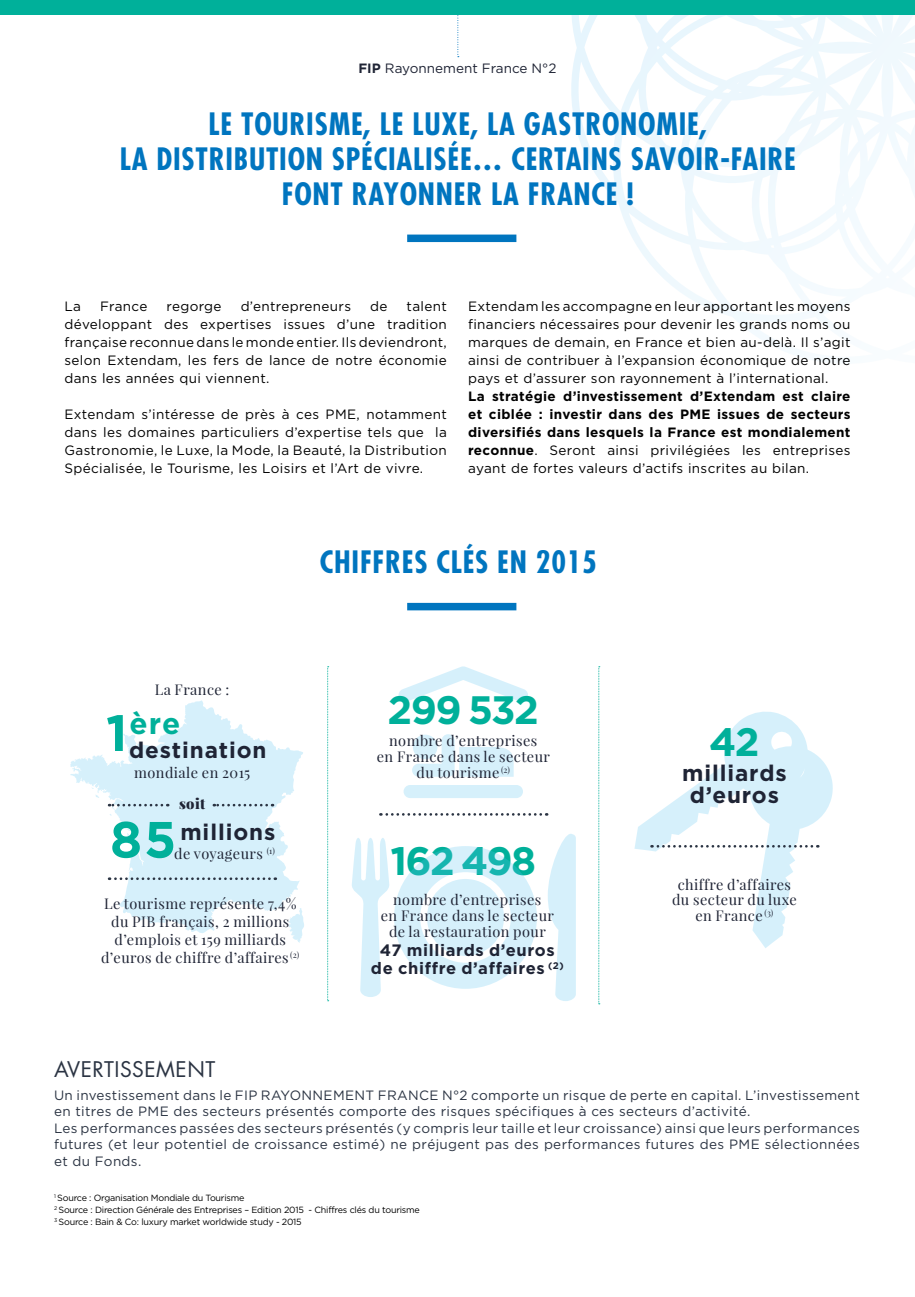
<style>
.page{position:relative;width:915px;height:1297px;background:#fff}
.page>*{position:absolute;margin:0;border:0;box-sizing:border-box;transform-origin:0 0}
.t1{font:700 51px "Gotham";color:#00b09a}
.t2{font:700 39.6px "Gotham";letter-spacing:-.04em;color:#00b09a}
.t3{font:700 condensed 30px/34.5px "Futura Std";letter-spacing:.025em;color:#0075bf;text-align:center}
.t4{font:700 29.7px "Gotham";color:#00b09a}
.t5{font:700 22.5px/22.5px "Gotham";letter-spacing:.04em;color:#1f2435;text-align:center}
.t6{font:21px "Futura Std";letter-spacing:.025em;color:#2b3443}
.t7{font:700 16.5px/18px "Gotham";letter-spacing:.04em;color:#1f2435;text-align:center}
.t8{font:14.55px/15.9px "Playfair Display";letter-spacing:.03em;color:#1f2435;text-align:center}
.t9{font:900 14.55px "Playfair Display";color:#1f2435}
.t10{font:13.5px/18px "Gotham";letter-spacing:.025em;color:#000;text-align:justify}
.t11{font:13.5px/16.5px "Gotham";letter-spacing:.025em;color:#2b3443}
.t12{font:700 13.5px/18px "Gotham";letter-spacing:.025em;color:#000;text-align:justify}
.t13{font:13.5px "Gotham";color:#1f2435}
.t14{font:9px/12px "Gotham";letter-spacing:-.025em;color:#000}
.s1{font-weight:700}
.s2{font-weight:400}
</style>
<div class="page">
<svg style="left:457px;top:15px;width:1px;height:42px"></svg>
<svg style="left:548px;top:834px;width:27px;height:167px"></svg>
<svg style="left:352px;top:838px;width:184px;height:159px"></svg>
<div style="left:427px;top:879px;width:77px;height:77px;background:#d6f0fb;border-radius:50%"></div>
<svg style="left:398px;top:666px;width:130px;height:36px"></svg>
<svg style="left:412px;top:734px;width:101px;height:43px"></svg>
<div style="left:403px;top:785px;width:120px;height:13px;background:#d6f0fb;border-radius:7px"></div>
<svg style="left:571px;top:15px;width:343px;height:334px"></svg>
<div style="left:407px;top:235px;width:109px;height:7px;background:#0075bf"></div>
<div style="left:407px;top:603px;width:109px;height:7px;background:#0075bf"></div>
<svg style="left:70px;top:700px;width:233px;height:233px;fill:#d6f0fb"></svg>
<svg style="left:95px;top:795px;width:4px;height:3px"></svg>
<svg style="left:124px;top:827px;width:7px;height:12px"></svg>
<svg style="left:287px;top:908px;width:17px;height:35px"></svg>
<svg style="left:109px;top:804px;width:59px;height:12px"></svg>
<svg style="left:214px;top:804px;width:59px;height:2px"></svg>
<svg style="left:327px;top:666px;width:1px;height:335px"></svg>
<svg style="left:598px;top:666px;width:1px;height:338px"></svg>
<svg style="left:109px;top:877px;width:160px;height:3px"></svg>
<svg style="left:380px;top:813px;width:160px;height:3px"></svg>
<svg style="left:634px;top:711px;width:199px;height:237px"></svg>
<div style="left:0;top:0;width:914px;height:15px;background:#00b09a"></div>
<p class="t13" style="left:358px;top:61px;width:199px"><span class="s1">FIP</span> Rayonnement France N°2</p>
<h3 class="t3" style="left:120px;top:107px;width:677px">LE TOURISME, LE LUXE, LA GASTRONOMIE,<br>LA DISTRIBUTION SPÉCIALISÉE… CERTAINS SAVOIR-FAIRE<br>FONT RAYONNER LA FRANCE !</h3>
<p class="t10" style="left:64px;top:297px;width:384px;text-indent:342px">talent développant des expertises issues d’une tradition française reconnue dans le monde entier. Ils deviendront, selon Extendam, les fers de lance de notre économie dans les années qui viennent.</p>
<p class="t10" style="left:64px;top:405px;width:384px">Extendam s’intéresse de près à ces PME, notamment dans les domaines particuliers d’expertise tels que la Gastronomie, le Luxe, la Mode, la Beauté, la Distribution Spécialisée, le Tourisme, les Loisirs et l’Art de vivre.</p>
<p class="t10" style="left:64px;top:297px;width:18px">La</p>
<p class="t10" style="left:100px;top:297px;width:49px">France</p>
<p class="t10" style="left:166px;top:297px;width:57px">regorge</p>
<p class="t10" style="left:240px;top:297px;width:112px">d’entrepreneurs</p>
<p class="t10" style="left:370px;top:297px;width:19px">de</p>
<p class="t10" style="left:468px;top:297px;width:384px">Extendam les accompagne en leur apportant les moyens financiers nécessaires pour devenir les grands noms ou marques de demain, en France et bien au-delà. Il s’agit ainsi de contribuer à l’expansion économique de notre pays et d’assurer son rayonnement à l’international.</p>
<p class="t12" style="left:468px;top:387px;width:384px">La stratégie d’investissement d’Extendam est claire et ciblée : investir dans des PME issues de secteurs diversifiés dans lesquels la France est mondialement reconnue<span class="s2">. Seront ainsi privilégiées les entreprises ayant de fortes valeurs d’actifs inscrites au bilan.</span></p>
<h3 class="t3" style="left:320px;top:545px;width:278px">CHIFFRES CLÉS EN 2015</h3>
<p class="t8" style="left:155px;top:682px;width:76px">La France :</p>
<h3 class="t4" style="left:129px;top:706px;width:52px">ère</h3>
<h1 class="t1" style="left:106px;top:703px;width:23px">1</h1>
<h3 class="t5" style="left:129px;top:738px;width:139px">destination</h3>
<p class="t8" style="left:134px;top:765px;width:118px">mondiale en 2015</p>
<p class="t9" style="left:179px;top:794px;width:28px">soit</p>
<h1 class="t1" style="left:110px;top:810px;width:68px">85</h1>
<h3 class="t5" style="left:180px;top:820px;width:96px">millions</h3>
<p class="t8" style="left:174px;top:845px;width:102px">de voyageurs <sup>(1)</sup></p>
<p class="t8" style="left:101px;top:894px;width:200px;line-height:18px">Le tourisme représente 7,4% du PIB français, 2 millions d’emplois et 159 milliards d’euros de chiffre d’affaires <sup>(2)</sup></p>
<h2 class="t2" style="left:387px;top:687px;width:153px">299 532</h2>
<p class="t8" style="left:377px;top:732px;width:175px">nombre d’entreprises<br>en France dans le secteur du tourisme <sup>(2)</sup></p>
<h2 class="t2" style="left:390px;top:838px;width:147px">162 498</h2>
<p class="t8" style="left:380px;top:892px;width:175px">nombre d’entreprises<br>en France dans le secteur de la restauration pour</p>
<p class="t7" style="left:371px;top:941px;width:194px">47 milliards d’euros de chiffre d’affaires <sup>(2)</sup></p>
<h2 class="t2" style="left:709px;top:719px;width:52px">42</h2>
<h3 class="t5" style="left:682px;top:761px;width:106px">milliards d’euros</h3>
<p class="t8" style="left:671px;top:876px;width:126px">chiffre d’affaires du secteur du luxe en France <sup>(3)</sup></p>
<h3 class="t6" style="left:54px;top:1056px;width:163px">AVERTISSEMENT</h3>
<p class="t11" style="left:54px;top:1086px;width:807px">Un investissement dans le FIP RAYONNEMENT FRANCE N°2 comporte un risque de perte en capital. L’investissement en titres de PME des secteurs présentés comporte des risques spécifiques à ces secteurs d’activité.<br>Les performances passées des secteurs présentés (y compris leur taille et leur croissance) ainsi que leurs performances futures (et leur potentiel de croissance estimé) ne préjugent pas des performances futures des PME sélectionnées et du Fonds.</p>
<p class="t14" style="left:54px;top:1191px;width:367px"><sup>1</sup> Source : Organisation Mondiale du Tourisme<br><sup>2</sup> Source : Direction Générale des Entreprises – Edition 2015 - Chiffres clés du tourisme<br><sup>3</sup> Source : Bain &amp; Co: luxury market worldwide study - 2015</p>
</div>
